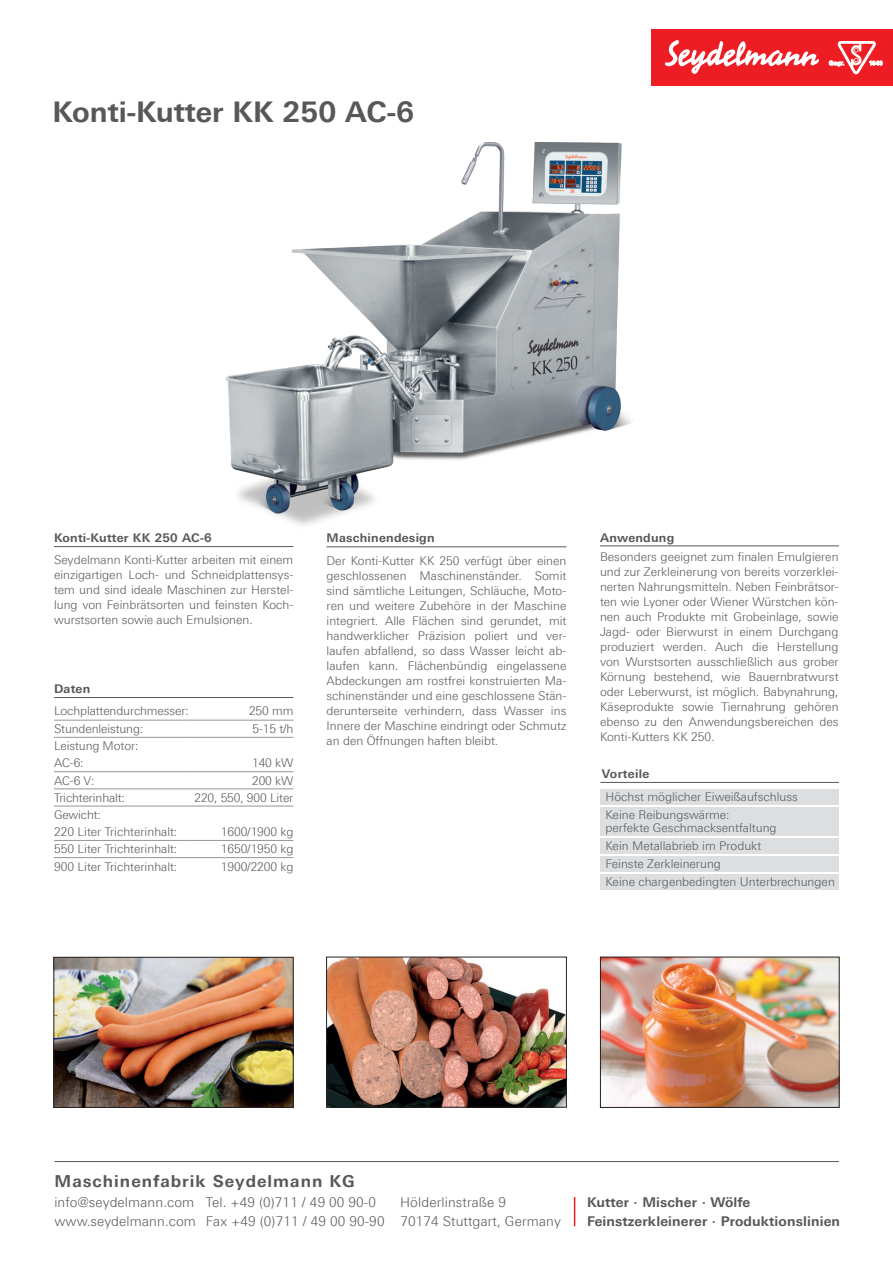
<style>
.page{position:relative;width:893px;height:1263px;background:#fff}
.page>*{position:absolute;margin:0;border:0;box-sizing:border-box;transform-origin:0 0}
.t1{font:700 28.5px "Linotype Univers 630";color:#57585a}
.t2{font:700 16.5px "Linotype Univers 630";letter-spacing:.06em;color:#57585a}
.t3{font:300 13.5px/19.5px "Linotype Univers 330";letter-spacing:.01em;color:#57585a}
.t4{font:700 13.5px/19.5px "Linotype Univers 630";letter-spacing:.01em;color:#57585a}
.t5{font:300 12px/15px "Linotype Univers 330";color:#57585a;text-align:justify}
.t6{font:700 12px "Linotype Univers 630";letter-spacing:.02em;color:#57585a}
</style>
<div class="page">
<img style="left:225px;top:142px;width:407px;height:383px">
<img style="left:328px;top:959px;width:237px;height:146px">
<div style="left:326px;top:957px;width:241px;height:150px;border:1px solid #231f20"></div>
<img style="left:602px;top:959px;width:235px;height:146px">
<img style="left:56px;top:959px;width:235px;height:146px">
<div style="left:54px;top:957px;width:239px;height:150px;border:1px solid #231f20"></div>
<hr style="left:600px;top:545px;width:239px;height:1px;background:#57585a">
<hr style="left:54px;top:546px;width:239px;height:1px;background:#57585a">
<hr style="left:327px;top:546px;width:239px;height:1px;background:#57585a">
<hr style="left:55px;top:1161px;width:784px;height:1px;background:#57585a">
<svg style="left:574px;top:1197px;width:1px;height:29px"></svg>
<hr style="left:54px;top:697px;width:239px;height:1px;background:#57585a">
<hr style="left:54px;top:720px;width:135px;height:1px;background:#939598">
<hr style="left:189px;top:720px;width:104px;height:1px;background:#939598">
<hr style="left:54px;top:737px;width:135px;height:1px;background:#939598">
<hr style="left:189px;top:737px;width:104px;height:1px;background:#939598">
<hr style="left:54px;top:771px;width:135px;height:1px;background:#939598">
<hr style="left:189px;top:771px;width:104px;height:1px;background:#939598">
<hr style="left:54px;top:789px;width:135px;height:1px;background:#939598">
<hr style="left:189px;top:789px;width:104px;height:1px;background:#939598">
<hr style="left:54px;top:806px;width:135px;height:1px;background:#939598">
<hr style="left:189px;top:806px;width:104px;height:1px;background:#939598">
<hr style="left:54px;top:840px;width:135px;height:1px;background:#939598">
<hr style="left:189px;top:840px;width:104px;height:1px;background:#939598">
<hr style="left:54px;top:857px;width:135px;height:1px;background:#939598">
<hr style="left:189px;top:857px;width:104px;height:1px;background:#939598">
<div style="left:600px;top:856px;width:239px;height:16px;background:#dddee0"></div>
<div style="left:600px;top:838px;width:239px;height:16px;background:#dddee0"></div>
<div style="left:600px;top:807px;width:239px;height:29px;background:#dddee0"></div>
<div style="left:600px;top:789px;width:239px;height:16px;background:#dddee0"></div>
<hr style="left:600px;top:782px;width:239px;height:1px;background:#57585a">
<div style="left:600px;top:874px;width:239px;height:16px;background:#dddee0"></div>
<div style="left:651px;top:29px;width:242px;height:56px;background:#ee1d23"></div>
<svg style="left:665px;top:40px;width:154px;height:34px"></svg>
<svg style="left:829px;top:41px;width:53px;height:33px"></svg>
<h1 class="t1" style="left:53px;top:94px;width:363px">Konti-Kutter KK 250 AC-6</h1>
<p class="t6" style="left:54px;top:530px;width:159px">Konti-Kutter KK 250 AC-6</p>
<p class="t5" style="left:54px;top:552px;width:241px">Seydelmann Konti-Kutter arbeiten mit einem einzigartigen Loch- und Schneidplattensys&shy;tem und sind ideale Maschinen zur Herstel&shy;lung von Feinbrätsorten und feinsten Koch&shy;wurstsorten sowie auch Emulsionen.</p>
<p class="t6" style="left:54px;top:681px;width:38px">Daten</p>
<p class="t5" style="left:54px;top:703px;width:136px">Lochplattendurchmesser:</p>
<p class="t5" style="left:249px;top:703px;width:46px">250 mm</p>
<p class="t5" style="left:54px;top:721px;width:91px">Stundenleistung:</p>
<p class="t5" style="left:252px;top:721px;width:42px">5-15 t/h</p>
<p class="t5" style="left:54px;top:737px;width:86px;line-height:17.2px">Leistung Motor:<br>AC-6:</p>
<p class="t5" style="left:252px;top:755px;width:43px">140 kW</p>
<p class="t5" style="left:54px;top:773px;width:42px">AC-6 V:</p>
<p class="t5" style="left:252px;top:773px;width:43px">200 kW</p>
<p class="t5" style="left:54px;top:790px;width:72px">Trichterinhalt:</p>
<p class="t5" style="left:194px;top:790px;width:100px">220, 550, 900 Liter</p>
<p class="t5" style="left:54px;top:806px;width:125px;line-height:17.2px">Gewicht:<br>220 Liter Trichterinhalt:</p>
<p class="t5" style="left:221px;top:824px;width:74px">1600/1900 kg</p>
<p class="t5" style="left:54px;top:841px;width:125px">550 Liter Trichterinhalt:</p>
<p class="t5" style="left:221px;top:841px;width:74px">1650/1950 kg</p>
<p class="t5" style="left:54px;top:859px;width:125px">900 Liter Trichterinhalt:</p>
<p class="t5" style="left:221px;top:859px;width:74px">1900/2200 kg</p>
<p class="t6" style="left:327px;top:531px;width:110px">Maschinendesign</p>
<p class="t5" style="left:327px;top:553px;width:241px">Der Konti-Kutter KK 250 verfügt über einen geschlossenen Maschinenständer. Somit sind sämtliche Leitungen, Schläuche, Moto&shy;ren und weitere Zubehöre in der Maschine integriert. Alle Flächen sind gerundet, mit handwerklicher Präzision poliert und ver&shy;laufen abfallend, so dass Wasser leicht ab&shy;laufen kann. Flächenbündig eingelassene Abdeckungen am rostfrei konstruierten Ma&shy;schinenständer und eine geschlossene Stän&shy;derunterseite verhindern, dass Wasser ins Innere der Maschine eindringt oder Schmutz an den Öffnungen haften bleibt.</p>
<p class="t6" style="left:600px;top:531px;width:76px">Anwendung</p>
<p class="t5" style="left:600px;top:549px;width:240px">Besonders geeignet zum finalen Emulgieren und zur Zerkleinerung von bereits vorzerklei&shy;nerten Nahrungsmitteln. Neben Feinbrätsor&shy;ten wie Lyoner oder Wiener Würstchen kön&shy;nen auch Produkte mit Grobeinlage, sowie Jagd- oder Bierwurst in einem Durchgang produziert werden. Auch die Herstellung von Wurstsorten ausschließlich aus grober Körnung bestehend, wie Bauernbratwurst oder Leberwurst, ist möglich. Babynahrung, Käseprodukte sowie Tiernahrung gehören ebenso zu den Anwendungsbereichen des Konti-Kutters KK 250.</p>
<p class="t6" style="left:602px;top:766px;width:49px">Vorteile</p>
<p class="t5" style="left:605px;top:789px;width:194px">Höchst möglicher Eiweißaufschluss</p>
<p class="t5" style="left:605px;top:807px;width:173px;line-height:13.5px">Keine Reibungswärme: perfekte Geschmacksentfaltung</p>
<p class="t5" style="left:605px;top:838px;width:157px">Kein Metallabrieb im Produkt</p>
<p class="t5" style="left:605px;top:856px;width:117px">Feinste Zerkleinerung</p>
<p class="t5" style="left:605px;top:874px;width:231px">Keine chargenbedingten Unterbrechungen</p>
<h2 class="t2" style="left:55px;top:1171px;width:302px">Maschinenfabrik Seydelmann KG</h2>
<p class="t3" style="left:54px;top:1192px;width:323px">info@seydelmann.com Tel. +49 (0)711 / 49 00 90-0</p>
<p class="t3" style="left:54px;top:1192px;width:508px;text-indent:346px">Hölderlinstraße 9 www.seydelmann.com Fax +49 (0)711 / 49 00 90-90 70174 Stuttgart, Germany</p>
<p class="t4" style="left:587px;top:1192px;width:255px">Kutter · Mischer · Wölfe<br>Feinstzerkleinerer · Produktionslinien</p>
</div>
